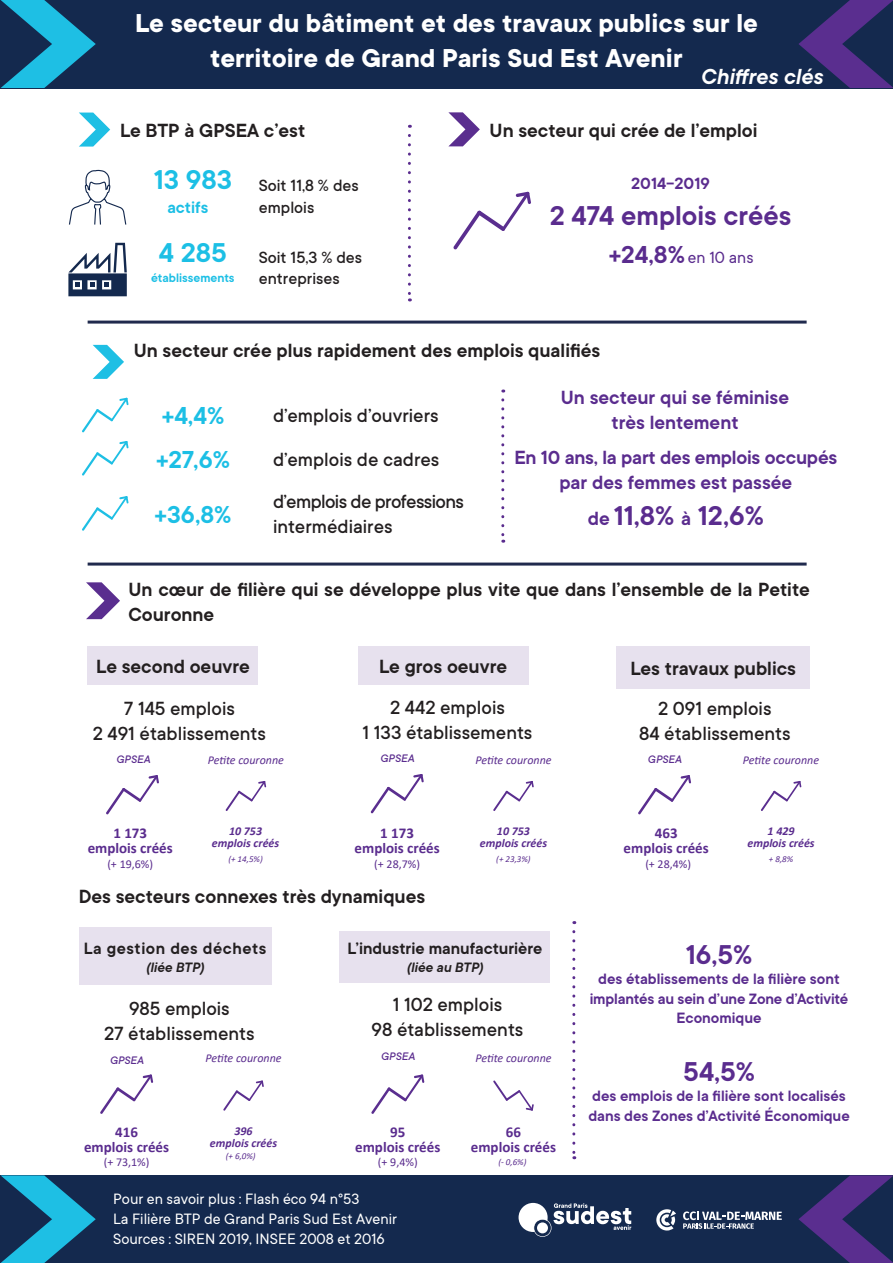
<style>
.page{position:relative;width:893px;height:1263px;background:#fff}
.page>*{position:absolute;margin:0;border:0;box-sizing:border-box;transform-origin:0 0}
.t1{font:600 30px "TT Commons";color:#5a2c8e}
.t2{font:600 30px "TT Commons";color:#1cbfe5}
.t3{font:700 28.5px/34.2px "TT Commons";color:#fff;text-align:center}
.t4{font:600 27px "TT Commons";color:#1cbfe5}
.t5{font:italic 600 24px "TT Commons";color:#fff}
.t6{font:600 21px/25.2px "TT Commons";color:#231f20}
.t7{font:500 21px "TT Commons";color:#231f20}
.t8{font:600 21px/25.2px "TT Commons";color:#5a2c8e;text-align:center}
.t9{font:500 21px "TT Commons";letter-spacing:-.03em;color:#231f20}
.t10{font:500 18px/21.6px "TT Commons";color:#231f20}
.t11{font:600 18px "TT Commons";color:#231f20}
.t12{font:600 18px "TT Commons";letter-spacing:.03em;color:#231f20}
.t13{font:18px "TT Commons";color:#5a2c8e}
.t14{font:600 18px "TT Commons";color:#5a2c8e}
.t15{font:600 18px "TT Commons";color:#1cbfe5}
.t16{font:600 16.5px/19.8px "TT Commons";color:#5a2c8e;text-align:center}
.t17{font:16.5px "TT Commons";color:#fff}
.t18{font:700 15px/15px "Calibri";color:#5a2c8e;text-align:center}
.t19{font:italic 600 15px "TT Commons";color:#231f20}
.t20{font:600 13.5px "TT Commons";color:#1cbfe5}
.t21{font:italic 12px "Calibri";color:#5a2c8e}
.t22{font:italic 700 12px "Calibri";color:#5a2c8e}
.t23{font:12px "Calibri";color:#5a2c8e}
.t24{font:italic 500 12px "TT Commons";color:#5a2c8e}
.t25{font:italic 9px "Calibri";color:#5a2c8e}
.s1{font-weight:600;font-size:27px}
.s2{font-size:21px}
</style>
<div class="page">
<div style="left:1px;top:0;width:892px;height:88px;background:#14294e"></div>
<svg style="left:1px;top:0;width:95px;height:88px"></svg>
<svg style="left:799px;top:0;width:94px;height:88px"></svg>
<div style="left:1px;top:1175px;width:892px;height:88px;background:#14294e"></div>
<svg style="left:1px;top:1175px;width:95px;height:88px"></svg>
<svg style="left:798px;top:1175px;width:95px;height:88px"></svg>
<svg style="left:79px;top:113px;width:31px;height:34px"></svg>
<svg style="left:93px;top:345px;width:31px;height:34px"></svg>
<svg style="left:86px;top:582px;width:34px;height:37px"></svg>
<svg style="left:448px;top:112px;width:32px;height:34px"></svg>
<svg style="left:408px;top:135px;width:3px;height:166px"></svg>
<svg style="left:501px;top:400px;width:3px;height:143px"></svg>
<svg style="left:572px;top:932px;width:3px;height:227px"></svg>
<hr style="left:88px;top:321px;width:719px;height:3px;background:#202a4d">
<hr style="left:88px;top:563px;width:719px;height:3px;background:#202a4d">
<svg style="left:453px;top:192px;width:78px;height:57px"></svg>
<svg style="left:82px;top:496px;width:47px;height:35px"></svg>
<svg style="left:82px;top:398px;width:47px;height:34px"></svg>
<svg style="left:82px;top:441px;width:47px;height:35px"></svg>
<svg style="left:69px;top:170px;width:58px;height:55px"></svg>
<svg style="left:68px;top:243px;width:59px;height:53px"></svg>
<svg style="left:519px;top:1203px;width:112px;height:34px"></svg>
<svg style="left:656px;top:1209px;width:20px;height:21px"></svg>
<svg style="left:683px;top:1211px;width:99px;height:18px"></svg>
<div style="left:88px;top:647px;width:170px;height:38px;background:#e7e1ee"></div>
<svg style="left:106px;top:775px;width:53px;height:39px"></svg>
<svg style="left:226px;top:781px;width:40px;height:30px"></svg>
<svg style="left:493px;top:781px;width:41px;height:30px"></svg>
<svg style="left:761px;top:781px;width:40px;height:30px"></svg>
<svg style="left:223px;top:1080px;width:41px;height:31px"></svg>
<svg style="left:493px;top:1080px;width:41px;height:31px"></svg>
<div style="left:79px;top:927px;width:192px;height:58px;background:#e7e1ee"></div>
<svg style="left:100px;top:1074px;width:53px;height:40px"></svg>
<div style="left:358px;top:647px;width:170px;height:38px;background:#e7e1ee"></div>
<svg style="left:371px;top:774px;width:53px;height:39px"></svg>
<div style="left:339px;top:931px;width:211px;height:52px;background:#e7e1ee"></div>
<svg style="left:371px;top:1074px;width:53px;height:40px"></svg>
<div style="left:617px;top:647px;width:193px;height:42px;background:#e7e1ee"></div>
<svg style="left:638px;top:775px;width:53px;height:39px"></svg>
<p class="t3" style="left:135px;top:7px;width:624px">Le secteur du bâtiment et des travaux publics sur le territoire de Grand Paris Sud Est Avenir</p>
<p class="t5" style="left:701px;top:63px;width:124px">Chiffres clés</p>
<p class="t6" style="left:120px;top:118px;width:187px">Le BTP à GPSEA c’est</p>
<p class="t2" style="left:154px;top:163px;width:80px">13 983</p>
<p class="t15" style="left:167px;top:197px;width:42px">actifs</p>
<p class="t2" style="left:159px;top:236px;width:69px">4 285</p>
<p class="t20" style="left:151px;top:270px;width:85px">établissements</p>
<p class="t10" style="left:259px;top:175px;width:101px">Soit 11,8 % des emplois</p>
<p class="t10" style="left:259px;top:247px;width:105px">Soit 15,3 % des entreprises</p>
<p class="t6" style="left:490px;top:118px;width:269px">Un secteur qui crée de l’emploi</p>
<p class="t14" style="left:631px;top:173px;width:80px">2014-2019</p>
<p class="t1" style="left:550px;top:199px;width:243px">2 474 emplois créés</p>
<p class="t13" style="left:609px;top:248px;width:146px"><span class="s1">+24,8%</span> en 10 ans</p>
<p class="t6" style="left:134px;top:338px;width:468px">Un secteur crée plus rapidement des emplois qualifiés</p>
<p class="t4" style="left:162px;top:401px;width:64px">+4,4%</p>
<p class="t7" style="left:273px;top:404px;width:167px">d’emplois d’ouvriers</p>
<p class="t4" style="left:156px;top:444px;width:75px">+27,6%</p>
<p class="t7" style="left:273px;top:448px;width:168px">d’emplois de cadres</p>
<p class="t4" style="left:155px;top:500px;width:78px">+36,8%</p>
<p class="t9" style="left:273px;top:490px;width:192px">d’emplois de professions</p>
<p class="t7" style="left:273px;top:515px;width:121px">intermédiaires</p>
<p class="t8" style="left:561px;top:385px;width:230px">Un secteur qui se féminise</p>
<p class="t8" style="left:611px;top:411px;width:129px">très lentement</p>
<p class="t8" style="left:514px;top:445px;width:324px">En 10 ans, la part des emplois occupés par des femmes est passée</p>
<p class="t1" style="left:588px;top:499px;width:178px"><span class="s2">de</span> 11,8% <span class="s2">à</span> 12,6%</p>
<p class="t6" style="left:129px;top:577px;width:683px">Un cœur de filière qui se développe plus vite que dans l’ensemble de la Petite<br>Couronne</p>
<p class="t6" style="left:96px;top:654px;width:155px">Le second oeuvre</p>
<p class="t7" style="left:124px;top:697px;width:113px">7 145 emplois</p>
<p class="t7" style="left:93px;top:722px;width:175px">2 491 établissements</p>
<p class="t6" style="left:379px;top:654px;width:129px">Le gros oeuvre</p>
<p class="t7" style="left:390px;top:696px;width:116px">2 442 emplois</p>
<p class="t7" style="left:363px;top:721px;width:171px">1 133 établissements</p>
<p class="t6" style="left:630px;top:656px;width:167px">Les travaux publics</p>
<p class="t7" style="left:658px;top:697px;width:115px">2 091 emplois</p>
<p class="t7" style="left:639px;top:722px;width:153px">84 établissements</p>
<p class="t24" style="left:380px;top:752px;width:35px">GPSEA</p>
<p class="t24" style="left:116px;top:753px;width:35px">GPSEA</p>
<p class="t21" style="left:475px;top:751px;width:78px">Petite couronne</p>
<p class="t21" style="left:743px;top:751px;width:78px">Petite couronne</p>
<p class="t24" style="left:648px;top:753px;width:35px">GPSEA</p>
<p class="t21" style="left:208px;top:751px;width:78px">Petite couronne</p>
<p class="t18" style="left:88px;top:825px;width:87px">1 173 emplois créés</p>
<p class="t23" style="left:107px;top:855px;width:47px">(+ 19,6%)</p>
<p class="t22" style="left:229px;top:823px;width:35px">10 753</p>
<p class="t22" style="left:212px;top:835px;width:69px">emplois créés</p>
<p class="t25" style="left:228px;top:853px;width:36px">(+ 14,5%)</p>
<p class="t18" style="left:380px;top:825px;width:35px">1 173</p>
<p class="t18" style="left:355px;top:840px;width:87px">emplois créés</p>
<p class="t23" style="left:374px;top:856px;width:47px">(+ 28,7%)</p>
<p class="t22" style="left:497px;top:822px;width:35px">10 753</p>
<p class="t22" style="left:480px;top:834px;width:69px">emplois créés</p>
<p class="t22" style="left:768px;top:823px;width:29px">1 429</p>
<p class="t22" style="left:747px;top:835px;width:69px">emplois créés</p>
<p class="t18" style="left:655px;top:825px;width:24px">463</p>
<p class="t18" style="left:624px;top:840px;width:87px">emplois créés</p>
<p class="t25" style="left:496px;top:853px;width:36px">(+ 23,3%)</p>
<p class="t25" style="left:769px;top:853px;width:26px">+ 8,8%</p>
<p class="t23" style="left:645px;top:856px;width:47px">(+ 28,4%)</p>
<p class="t6" style="left:79px;top:884px;width:348px">Des secteurs connexes très dynamiques</p>
<p class="t12" style="left:84px;top:938px;width:184px">La gestion des déchets</p>
<p class="t19" style="left:146px;top:959px;width:60px">(liée BTP)</p>
<p class="t7" style="left:129px;top:997px;width:102px">985 emplois</p>
<p class="t7" style="left:104px;top:1022px;width:152px">27 établissements</p>
<p class="t11" style="left:347px;top:939px;width:197px">L’industrie manufacturière</p>
<p class="t19" style="left:406px;top:959px;width:79px">(liée au BTP)</p>
<p class="t7" style="left:393px;top:993px;width:111px">1 102 emplois</p>
<p class="t7" style="left:372px;top:1018px;width:153px">98 établissements</p>
<p class="t24" style="left:110px;top:1053px;width:35px">GPSEA</p>
<p class="t24" style="left:381px;top:1050px;width:35px">GPSEA</p>
<p class="t21" style="left:205px;top:1050px;width:78px">Petite couronne</p>
<p class="t21" style="left:475px;top:1050px;width:78px">Petite couronne</p>
<p class="t18" style="left:115px;top:1124px;width:24px">416</p>
<p class="t18" style="left:84px;top:1139px;width:87px">emplois créés</p>
<p class="t23" style="left:104px;top:1153px;width:47px">(+ 73,1%)</p>
<p class="t22" style="left:234px;top:1122px;width:20px">396</p>
<p class="t22" style="left:210px;top:1134px;width:69px">emplois créés</p>
<p class="t25" style="left:226px;top:1149px;width:31px">(+ 6,0%)</p>
<p class="t18" style="left:390px;top:1124px;width:17px">95</p>
<p class="t18" style="left:355px;top:1139px;width:87px">emplois créés</p>
<p class="t23" style="left:378px;top:1153px;width:41px">(+ 9,4%)</p>
<p class="t18" style="left:506px;top:1124px;width:17px">66</p>
<p class="t18" style="left:471px;top:1139px;width:87px">emplois créés</p>
<p class="t25" style="left:498px;top:1155px;width:30px">(- 0,6%)</p>
<p class="t17" style="left:113px;top:1190px;width:248px">Pour en savoir plus : Flash éco 94 n°53</p>
<p class="t17" style="left:113px;top:1210px;width:285px">La Filière BTP de Grand Paris Sud Est Avenir</p>
<p class="t17" style="left:113px;top:1230px;width:273px">Sources : SIREN 2019, INSEE 2008 et 2016</p>
<p class="t1" style="left:686px;top:938px;width:68px">16,5%</p>
<p class="t16" style="left:590px;top:969px;width:260px">des établissements de la filière sont implantés au sein d’une Zone d’Activité<br>Economique</p>
<p class="t1" style="left:683px;top:1055px;width:73px">54,5%</p>
<p class="t16" style="left:588px;top:1086px;width:263px;text-align:left">des emplois de la filière sont localisés dans des Zones d’Activité Économique</p>
</div>
